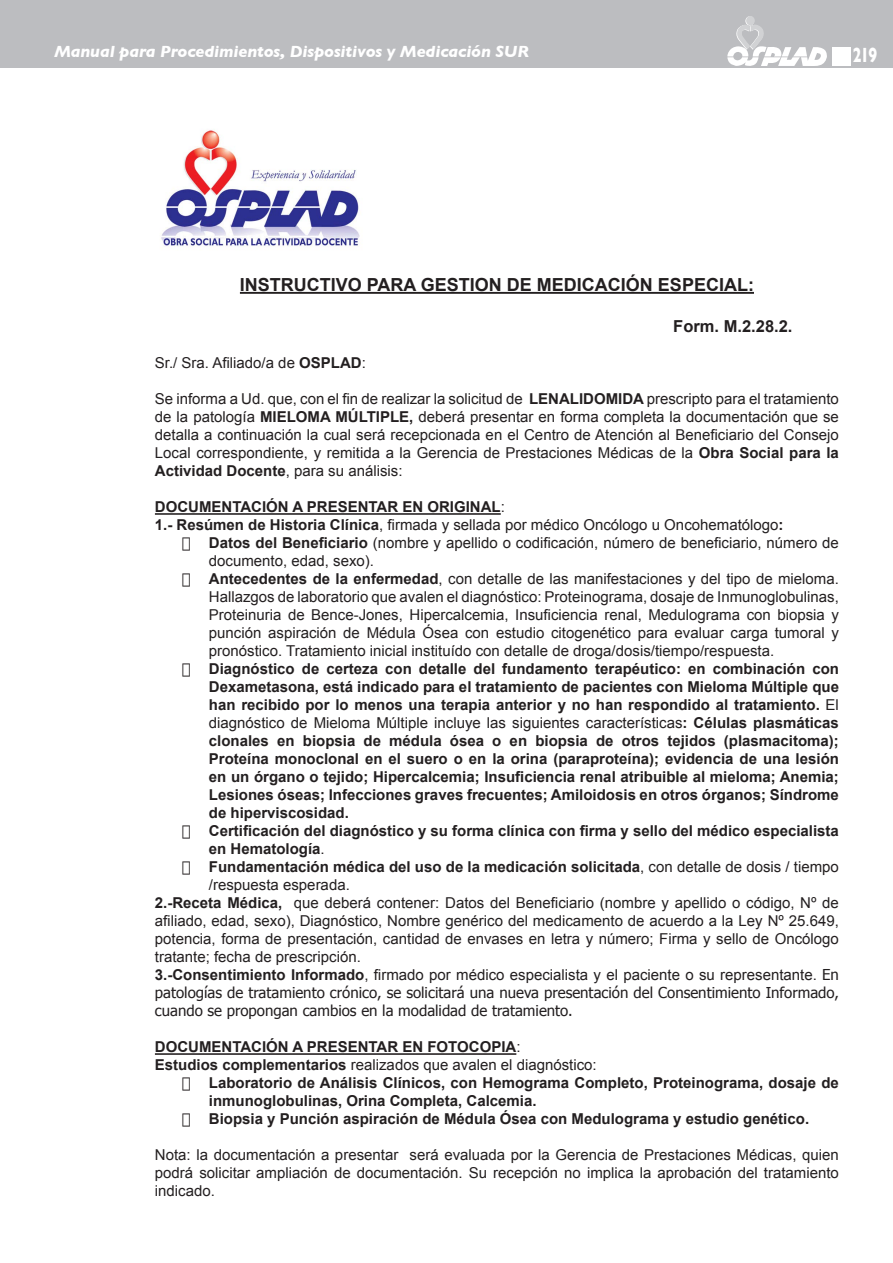
<style>
.page{position:relative;width:893px;height:1263px;background:#fff}
.page>*{position:absolute;margin:0;border:0;box-sizing:border-box;transform-origin:0 0}
.t1{font:700 21px "Gill Sans";color:#fff;scale:.7 1}
.t2{font:700 18px "Arial";color:#231f20}
.t3{font:italic 700 16.5px "Gill Sans";letter-spacing:-.01em;color:#fff}
.t4{font:700 16.5px "Arial";color:#231f20}
.Sin_espaciado{font:15px/18px "Arial";color:#231f20;text-align:justify}
.t5{font:700 15px/18px "Arial";color:#231f20}
.Default{font:15px/18px "Tahoma";color:#231f20;text-align:justify}
.s1{font-weight:700}
.s2{font-weight:400}
.s3{font-family:"Arial";font-weight:700}
.s4{font-family:"Arial"}
</style>
<div class="page">
<div style="left:0;top:0;width:893px;height:68px;background:#bcbdc0"></div>
<div style="left:746px;top:16px;width:9px;height:9px;background:#d1d2d4;border-radius:50%"></div>
<svg style="left:727px;top:24px;width:100px;height:42px"></svg>
<div style="left:832px;top:48px;width:18px;height:18px;background:#fff"></div>
<hr style="left:240px;top:292px;width:514px;height:2px;background:#231f20">
<hr style="left:155px;top:513px;width:346px;height:2px;background:#231f20">
<hr style="left:155px;top:1053px;width:361px;height:2px;background:#231f20">
<img style="left:161px;top:130px;width:199px;height:117px">
<p class="t3" style="left:54px;top:42px;width:476px">Manual para Procedimientos, Dispositivos y Medicación SUR</p>
<h1 class="t1" style="left:853px;top:43px;width:37px">219</h1>
<p class="t2" style="left:240px;top:273px;width:516px">INSTRUCTIVO PARA GESTION DE MEDICACIÓN ESPECIAL:</p>
<p class="t4" style="left:673px;top:316px;width:121px">Form. M.2.28.2.</p>
<p class="Sin_espaciado" style="left:155px;top:354px;width:212px">Sr./ Sra. Afiliado/a de <span class="s1">OSPLAD</span>:</p>
<p class="Sin_espaciado" style="left:155px;top:390px;width:686px">Se informa a Ud. que, con el fin de realizar la solicitud de <span class="s1">LENALIDOMIDA</span> prescripto para el tratamiento de la patología <span class="s1">MIELOMA MÚLTIPLE,</span> deberá presentar en forma completa la documentación que se detalla a continuación la cual será recepcionada en el Centro de Atención al Beneficiario del Consejo Local correspondiente, y remitida a la Gerencia de Prestaciones Médicas de la <span class="s1">Obra Social para la Actividad Docente</span>, para su análisis:</p>
<p class="t5" style="left:155px;top:499px;width:352px">DOCUMENTACIÓN A PRESENTAR EN ORIGINAL<span class="s2">:</span></p>
<p class="Sin_espaciado" style="left:155px;top:516px;width:630px"><span class="s1">1.- Resúmen de Historia Clínica</span>, firmada y sellada por médico Oncólogo u Oncohematólogo<span class="s1">:</span></p>
<p class="Sin_espaciado" style="left:209px;top:534px;width:631px;text-indent:-27px">• <span class="s1">Datos del Beneficiario</span> (nombre y apellido o codificación, número de beneficiario, número de documento, edad, sexo).</p>
<p class="Sin_espaciado" style="left:209px;top:570px;width:631px;text-indent:-27px">• <span class="s1">Antecedentes de la enfermedad</span>, con detalle de las manifestaciones y del tipo de mieloma.<br>Hallazgos de laboratorio que avalen el diagnóstico: Proteinograma, dosaje de Inmunoglobulinas, Proteinuria de Bence-Jones, Hipercalcemia, Insuficiencia renal, Medulograma con biopsia y punción aspiración de Médula Ósea con estudio citogenético para evaluar carga tumoral y pronóstico. Tratamiento inicial instituído con detalle de droga/dosis/tiempo/respuesta.</p>
<p class="t5" style="left:209px;top:661px;width:632px;text-align:justify;text-indent:-27px">• Diagnóstico de certeza con detalle del fundamento terapéutico: en combinación con Dexametasona, está indicado para el tratamiento de pacientes con Mieloma Múltiple que han recibido por lo menos una terapia anterior y no han respondido al tratamiento. <span class="s2">El diagnóstico de Mieloma Múltiple incluye las siguientes características</span>: Células plasmáticas clonales en biopsia de médula ósea o en biopsia de otros tejidos (plasmacitoma); Proteína monoclonal en el suero o en la orina (paraproteína); evidencia de una lesión en un órgano o tejido; Hipercalcemia; Insuficiencia renal atribuible al mieloma; Anemia; Lesiones óseas; Infecciones graves frecuentes; Amiloidosis en otros órganos; Síndrome de hiperviscosidad.</p>
<p class="t5" style="left:209px;top:823px;width:631px;text-indent:-27px">• Certificación del diagnóstico y su forma clínica con firma y sello del médico especialista en Hematología<span class="s2">.</span></p>
<p class="t5" style="left:209px;top:859px;width:631px;text-indent:-27px">• Fundamentación médica del uso de la medicación solicitada<span class="s2">, con detalle de dosis / tiempo /respuesta esperada.</span></p>
<p class="Sin_espaciado" style="left:155px;top:894px;width:685px"><span class="s1">2.-Receta Médica,</span> que deberá contener: Datos del Beneficiario (nombre y apellido o código, Nº de afiliado, edad, sexo), Diagnóstico, Nombre genérico del medicamento de acuerdo a la Ley Nº 25.649, potencia, forma de presentación, cantidad de envases en letra y número; Firma y sello de Oncólogo tratante; fecha de prescripción.</p>
<p class="Default" style="left:155px;top:965px;width:686px"><span class="s3">3.-Consentimiento Informado</span><span class="s4">, firmado por médico especialista y el paciente o su representante.</span> En patologías de tratamiento crónico, se solicitará una nueva presentación del Consentimiento Informado, cuando se propongan cambios en la modalidad de tratamiento.</p>
<p class="t5" style="left:155px;top:1039px;width:367px">DOCUMENTACIÓN A PRESENTAR EN FOTOCOPIA<span class="s2">:</span></p>
<p class="Sin_espaciado" style="left:155px;top:1056px;width:443px"><span class="s1">Estudios complementarios</span> realizados que avalen el diagnóstico:</p>
<p class="t5" style="left:209px;top:1075px;width:632px;text-indent:-27px">• Laboratorio de Análisis Clínicos, con Hemograma Completo, Proteinograma, dosaje de inmunoglobulinas, Orina Completa, Calcemia.</p>
<p class="t5" style="left:182px;top:1111px;width:629px">• Biopsia y Punción aspiración de Médula Ósea con Medulograma y estudio genético.</p>
<p class="Sin_espaciado" style="left:155px;top:1146px;width:685px">Nota: la documentación a presentar será evaluada por la Gerencia de Prestaciones Médicas, quien podrá solicitar ampliación de documentación. Su recepción no implica la aprobación del tratamiento indicado.</p>
</div>
